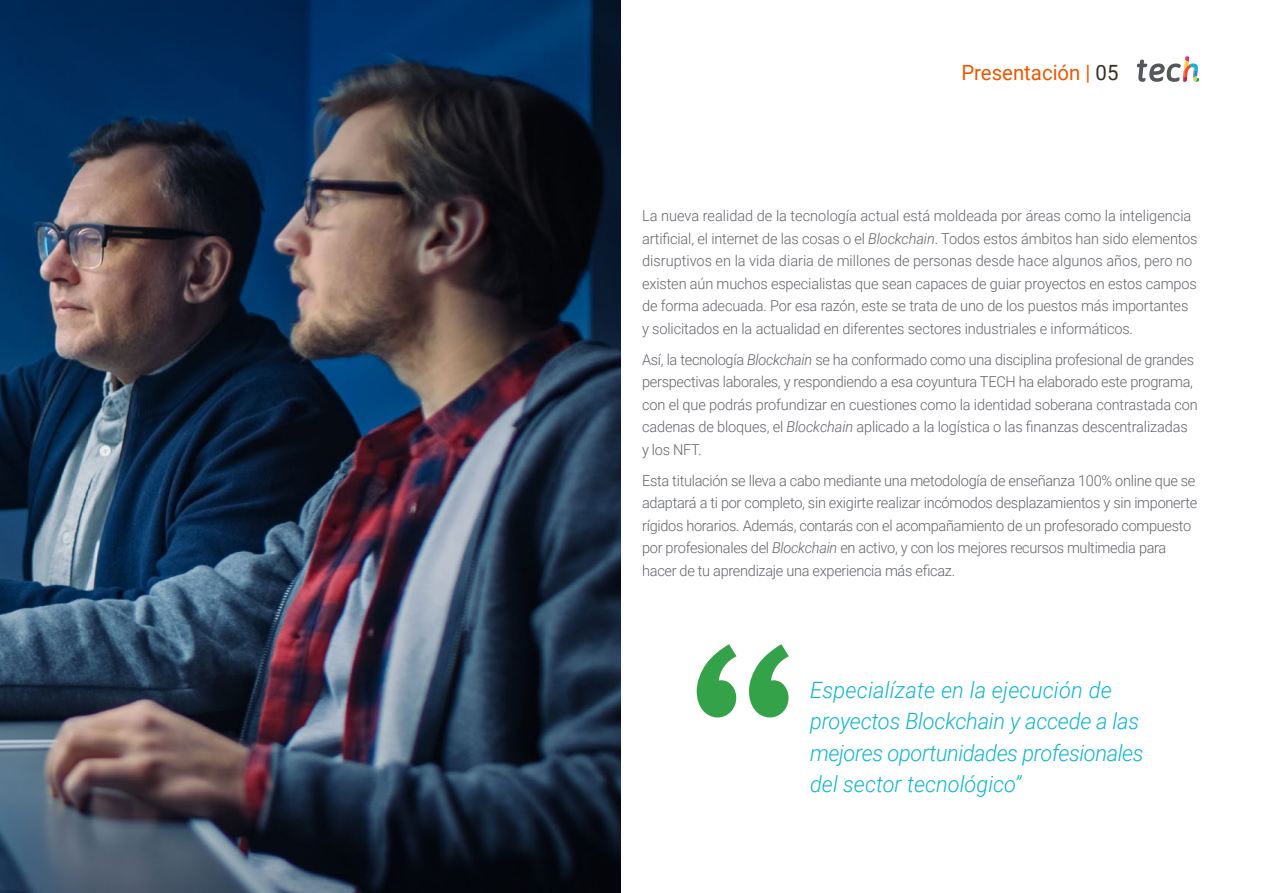
<style>
.page{position:relative;width:1263px;height:893px;background:#fff}
.page>*{position:absolute;margin:0;border:0;box-sizing:border-box;transform-origin:0 0}
.t1{font:italic 300 22.5px/31.5px "Roboto";letter-spacing:-.01em;color:#0fb6cf}
.t2{font:21px "Roboto";color:#ec5800}
.t3{font:300 15px/22.5px "Roboto";letter-spacing:-.01em;color:#61646a}
.s1{color:#312e20}
.s2{font-style:italic}
</style>
<div class="page">
<img style="left:0;top:0;width:621px;height:893px">
<svg style="left:697px;top:644px;width:92px;height:73px"></svg>
<svg style="left:1137px;top:56px;width:62px;height:26px"></svg>
<h2 class="t2" style="left:961px;top:57px;width:159px">Presentación | <span class="s1">05</span></h2>
<p class="t3" style="left:642px;top:204px;width:557px">La nueva realidad de la tecnología actual está moldeada por áreas como la inteligencia artificial, el internet de las cosas o el <span class="s2">Blockchain</span>. Todos estos ámbitos han sido elementos disruptivos en la vida diaria de millones de personas desde hace algunos años, pero no existen aún muchos especialistas que sean capaces de guiar proyectos en estos campos de forma adecuada. Por esa razón, este se trata de uno de los puestos más importantes y solicitados en la actualidad en diferentes sectores industriales e informáticos.</p>
<p class="t3" style="left:642px;top:348px;width:557px">Así, la tecnología <span class="s2">Blockchain</span> se ha conformado como una disciplina profesional de grandes perspectivas laborales, y respondiendo a esa coyuntura TECH ha elaborado este programa, con el que podrás profundizar en cuestiones como la identidad soberana contrastada con cadenas de bloques, el <span class="s2">Blockchain</span> aplicado a la logística o las finanzas descentralizadas y los NFT.</p>
<p class="t3" style="left:642px;top:469px;width:557px">Esta titulación se lleva a cabo mediante una metodología de enseñanza 100% online que se adaptará a ti por completo, sin exigirte realizar incómodos desplazamientos y sin imponerte rígidos horarios. Además, contarás con el acompañamiento de un profesorado compuesto por profesionales del <span class="s2">Blockchain</span> en activo, y con los mejores recursos multimedia para hacer de tu aprendizaje una experiencia más eficaz.</p>
<h1 class="t1" style="left:810px;top:673px;width:335px">Especialízate en la ejecución de proyectos Blockchain y accede a las mejores oportunidades profesionales del sector tecnológico”</h1>
</div>
